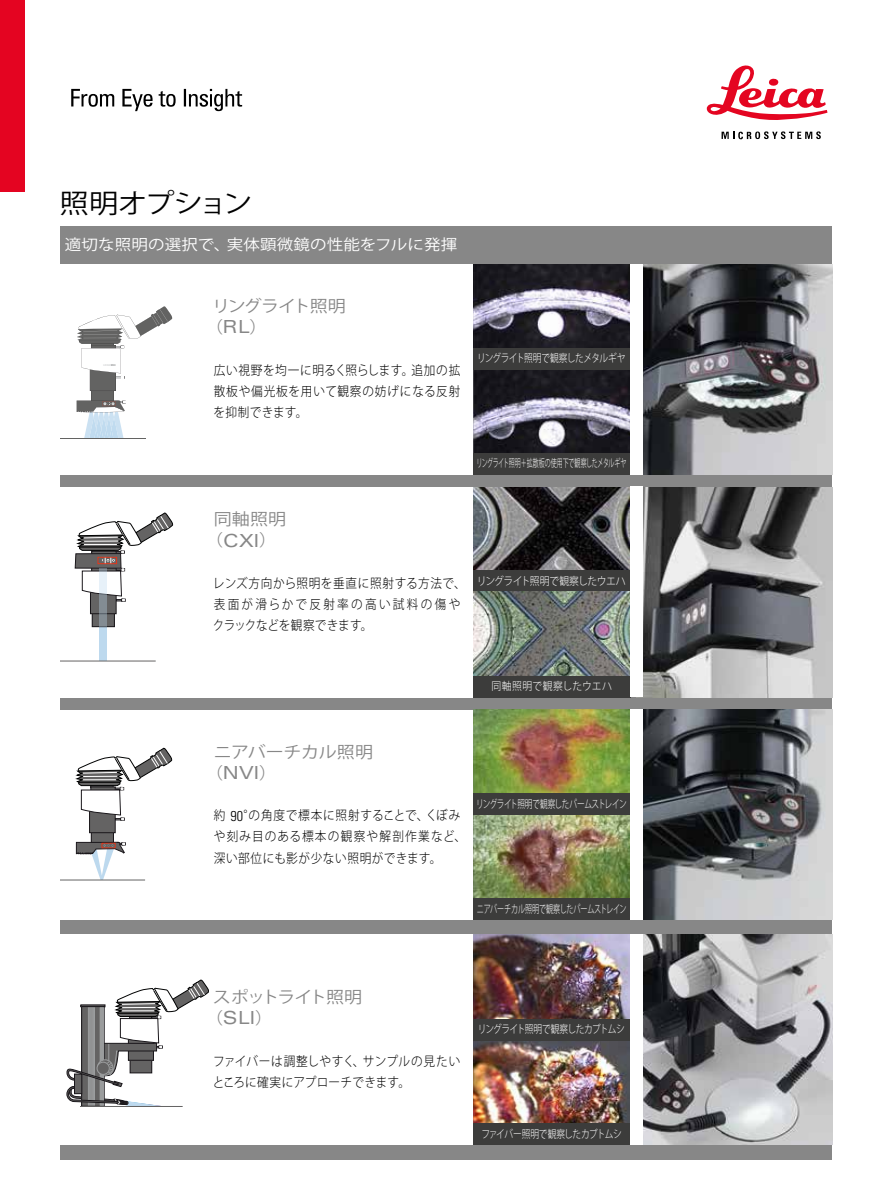
<style>
.page{position:relative;width:893px;height:1191px;background:#fff}
.page>*{position:absolute;margin:0;border:0;box-sizing:border-box;transform-origin:0 0}
.t1{font:26.55px "Koz Go Pro";letter-spacing:-.045em;color:#000;scale:1.1 1}
.t2{font:expanded 18px "Univers LT Std";letter-spacing:.01em;color:#878787}
.t3{font:16.35px/21px "Koz Go Pro";letter-spacing:-.06em;color:#878787;scale:1.1 1}
.t4{font:16.35px "Koz Go Pro";letter-spacing:-.01em;color:#878787;scale:1.1 1}
.t5{font:16.35px "Koz Go Pro";letter-spacing:-.065em;color:#878787;scale:1.1 1}
.t6{font:16.35px "Koz Go Pro";letter-spacing:-.035em;color:#878787;scale:1.1 1}
.t7{font:15px "Koz Go Pro";letter-spacing:.01em;color:#fff;scale:1.1 1}
.t8{font:300 12.9px/21.1px "Koz Go Pro";letter-spacing:.05em;color:#000;scale:.9 1}
.t9{font:300 12.9px/21.3px "Koz Go Pro";letter-spacing:.025em;color:#000;scale:.9 1}
.t10{font:300 10.95px "Koz Go Pro";letter-spacing:-.045em;color:#fff;scale:.8 1}
.t11{font:300 10.95px "Koz Go Pro";letter-spacing:-.045em;color:#fff;scale:.55 1}
.t12{font:300 10.95px "Koz Go Pro";letter-spacing:-.045em;color:#fff;scale:.65 1}
.t13{font:300 10.95px "Koz Go Pro";letter-spacing:-.045em;color:#fff;scale:.7 1}
.t14{font:300 10.95px "Koz Go Pro";letter-spacing:-.07em;color:#fff;scale:.8 1}
.t15{font:300 10.95px "Koz Go Pro";letter-spacing:-.045em;color:#fff;scale:.9 1}
.t16{font:300 10.95px "Koz Go Pro";letter-spacing:.04em;color:#fff;scale:.9 1}
.t17{font:700 condensed 2.7px "Univers LT Std";letter-spacing:.025em;color:#cfd1d2}
.s1{color:#9c9e9f}
.s2{font-family:"Univers LT Std";font-stretch:expanded;font-size:18px}
.s3{font-family:"Koz Go Pro";font-stretch:normal;font-size:16.35px}
.s4{font-family:"Univers LT Std";font-stretch:condensed;font-size:14.25px}
</style>
<div class="page">
<div style="left:0;top:0;width:24px;height:191px;background:#e40421"></div>
<svg style="left:707px;top:65px;width:120px;height:55px"></svg>
<svg style="left:722px;top:131px;width:99px;height:8px"></svg>
<svg style="left:71px;top:89px;width:171px;height:22px"></svg>
<div style="left:61px;top:226px;width:771px;height:933px;background:#878787"></div>
<div style="left:61px;top:264px;width:413px;height:210px;background:#fff"></div>
<hr style="left:61px;top:438px;width:84px;height:1px;background:#636362">
<svg style="left:77px;top:306px;width:95px;height:132px"></svg>
<img style="left:643px;top:264px;width:189px;height:210px">
<div style="left:61px;top:487px;width:412px;height:210px;background:#fff"></div>
<div style="left:100px;top:624px;width:7px;height:36px;background:#bdd9ee"></div>
<svg style="left:94px;top:614px;width:18px;height:11px"></svg>
<div style="left:92px;top:612px;width:22px;height:15px;border:1px solid #1a171b"></div>
<div style="left:90px;top:590px;width:26px;height:23px;background:#646363"></div>
<div style="left:90px;top:590px;width:26px;height:24px;border:1px solid #1a171b"></div>
<hr style="left:61px;top:660px;width:95px;height:1px;background:#646363">
<svg style="left:75px;top:513px;width:98px;height:88px"></svg>
<svg style="left:100px;top:568px;width:7px;height:58px"></svg>
<img style="left:643px;top:487px;width:189px;height:210px">
<img style="left:643px;top:710px;width:189px;height:210px">
<div style="left:61px;top:710px;width:412px;height:210px;background:#fff"></div>
<div style="left:91px;top:831px;width:22px;height:14px;background:#646363"></div>
<div style="left:91px;top:831px;width:23px;height:14px;border:1px solid #1a171b"></div>
<div style="left:90px;top:809px;width:25px;height:23px;background:#646363"></div>
<div style="left:89px;top:809px;width:26px;height:23px;border:1px solid #1a171b"></div>
<svg style="left:76px;top:748px;width:96px;height:72px"></svg>
<hr style="left:61px;top:879px;width:84px;height:1px;background:#646363">
<svg style="left:76px;top:840px;width:49px;height:40px"></svg>
<img style="left:473px;top:264px;width:157px;height:84px">
<img style="left:473px;top:369px;width:157px;height:84px">
<div style="left:473px;top:348px;width:157px;height:21px;background:#3c3c3b"></div>
<div style="left:473px;top:453px;width:157px;height:21px;background:#3c3c3b"></div>
<img style="left:473px;top:815px;width:157px;height:83px">
<img style="left:473px;top:710px;width:157px;height:83px">
<div style="left:473px;top:793px;width:157px;height:22px;background:#3c3c3b"></div>
<div style="left:473px;top:898px;width:157px;height:22px;background:#3c3c3b"></div>
<img style="left:473px;top:487px;width:157px;height:84px">
<div style="left:473px;top:571px;width:157px;height:21px;background:#3c3c3b"></div>
<div style="left:473px;top:676px;width:157px;height:21px;background:#3c3c3b"></div>
<img style="left:473px;top:592px;width:157px;height:84px">
<div style="left:630px;top:264px;width:13px;height:210px;background:#fff"></div>
<div style="left:630px;top:486px;width:13px;height:211px;background:#fff"></div>
<div style="left:630px;top:709px;width:13px;height:211px;background:#fff"></div>
<img style="left:643px;top:934px;width:189px;height:210px">
<div style="left:61px;top:934px;width:413px;height:210px;background:#fff"></div>
<svg style="left:67px;top:979px;width:142px;height:127px"></svg>
<hr style="left:80px;top:1106px;width:103px;height:1px;background:#646363">
<img style="left:473px;top:934px;width:157px;height:85px">
<img style="left:473px;top:1040px;width:157px;height:83px">
<div style="left:473px;top:1019px;width:157px;height:21px;background:#3c3c3b"></div>
<div style="left:473px;top:1123px;width:157px;height:21px;background:#3c3c3b"></div>
<div style="left:630px;top:934px;width:13px;height:210px;background:#fff"></div>
<h1 class="t1" style="left:60px;top:186px;width:177px">照明オプション</h1>
<p class="t7" style="left:65px;top:235px;width:358px">適切な照明の選択で、実体顕微鏡の性能をフルに発揮</p>
<p class="t17" style="left:104px;top:363px;width:14px">LEICA <span class="s1">M80</span></p>
<p class="t3" style="left:205px;top:296px;width:130px;text-indent:7px">リングライト照明（<span class="s2">RL</span>）</p>
<p class="t8" style="left:214px;top:359px;width:276px;text-align:justify">広い視野を均一に明るく照らします。追加の拡散板や偏光板を用いて観察の妨げになる反射を抑制できます。</p>
<p class="t6" style="left:214px;top:509px;width:67px">同軸照明</p>
<h2 class="t2" style="left:205px;top:529px;width:73px"><span class="s3">（</span>CXI<span class="s3">）</span></h2>
<p class="t8" style="left:213px;top:573px;width:283px">レンズ方向から照明を垂直に照射する方法で、表面が滑らかで反射率の高い試料の傷やクラックなどを観察できます。</p>
<p class="t10" style="left:477px;top:351px;width:187px">リングライト照明で観察したメタルギヤ</p>
<p class="t11" style="left:476px;top:456px;width:274px">リングライト照明＋拡散板の使用下で観察したメタルギヤ</p>
<p class="t15" style="left:477px;top:574px;width:167px">リングライト照明で観察したウエハ</p>
<p class="t16" style="left:492px;top:679px;width:135px">同軸照明で観察したウエハ</p>
<p class="t4" style="left:214px;top:741px;width:146px">ニアバーチカル照明</p>
<h2 class="t2" style="left:205px;top:761px;width:73px"><span class="s3">（</span>NVI<span class="s3">）</span></h2>
<p class="t8" style="left:214px;top:805px;width:282px">約 <span class="s4">90</span>°の角度で標本に照射することで、くぼみや刻み目のある標本の観察や解剖作業など、深い部位にも影が少ない照明ができます。</p>
<p class="t13" style="left:476px;top:797px;width:216px">リングライト照明で観察したパームストレイン</p>
<p class="t12" style="left:477px;top:902px;width:232px">ニアバーチカル照明で観察したパームストレイン</p>
<p class="t5" style="left:213px;top:986px;width:137px">スポットライト照明</p>
<h2 class="t2" style="left:205px;top:1007px;width:69px"><span class="s3">（</span>SLI<span class="s3">）</span></h2>
<p class="t9" style="left:213px;top:1050px;width:277px">ファイバーは調整しやすく、サンプルの見たいところに確実にアプローチできます。</p>
<p class="t14" style="left:478px;top:1022px;width:185px">リングライト照明で観察したカブトムシ</p>
<p class="t10" style="left:481px;top:1126px;width:177px">ファイバー照明で観察したカブトムシ</p>
</div>
